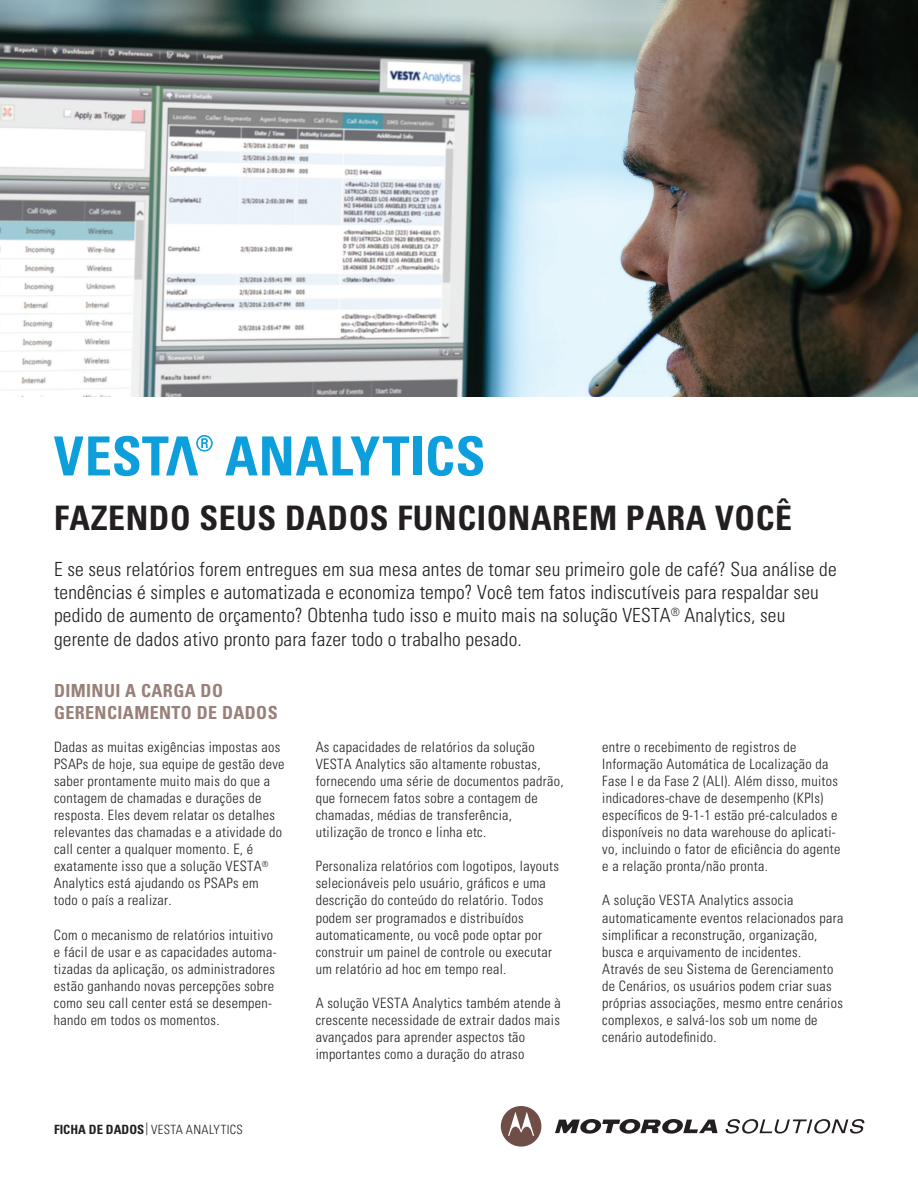
<style>
.page{position:relative;width:918px;height:1188px;background:#fff}
.page>*{position:absolute;margin:0;border:0;box-sizing:border-box;transform-origin:0 0}
.t1{font:700 condensed 54px "Univers";letter-spacing:.01em;color:#0c9fdc}
.t2{font:700 condensed 33.75px "Univers";letter-spacing:.02em;color:#231f20}
.t3{font:300 condensed 21.6px "Univers LT Std";color:#0c9fdc}
.t4{font:300 condensed 19.5px/23.4px "Univers LT Std";letter-spacing:.01em;color:#231f20}
.t5{font:700 condensed 18px/21.6px "Univers";letter-spacing:.025em;color:#998079}
.t6{font:300 condensed 14.25px/17.1px "Univers LT Std";letter-spacing:.02em;color:#231f20}
.t7{font:300 condensed 12.75px "Univers LT Std";letter-spacing:.03em;color:#231f20}
.s1{font-family:"Univers";font-weight:700}
</style>
<div class="page">
<svg style="left:555px;top:1119px;width:163px;height:15px"></svg>
<svg style="left:501px;top:1106px;width:40px;height:41px"></svg>
<svg style="left:726px;top:1119px;width:138px;height:15px"></svg>
<svg style="left:54px;top:435px;width:159px;height:41px"></svg>
<img style="left:0;top:0;width:918px;height:397px">
<h3 class="t3" style="left:196px;top:431px;width:19px">®</h3>
<h1 class="t1" style="left:225px;top:423px;width:262px">ANALYTICS</h1>
<h2 class="t2" style="left:54px;top:497px;width:740px">FAZENDO SEUS DADOS FUNCIONAREM PARA VOCÊ</h2>
<p class="t4" style="left:54px;top:557px;width:784px">E se seus relatórios forem entregues em sua mesa antes de tomar seu primeiro gole de café? Sua análise de tendências é simples e automatizada e economiza tempo? Você tem fatos indiscutíveis para respaldar seu pedido de aumento de orçamento? Obtenha tudo isso e muito mais na solução VESTA<sup>®</sup> Analytics, seu gerente de dados ativo pronto para fazer todo o trabalho pesado.</p>
<p class="t5" style="left:54px;top:680px;width:225px">DIMINUI A CARGA DO<br>GERENCIAMENTO DE DADOS</p>
<p class="t6" style="left:54px;top:738px;width:232px">Dadas as muitas exigências impostas aos PSAPs de hoje, sua equipe de gestão deve saber prontamente muito mais do que a contagem de chamadas e durações de resposta. Eles devem relatar os detalhes relevantes das chamadas e a atividade do call center a qualquer momento. E, é exatamente isso que a solução VESTA<sup>® </sup>Analytics está ajudando os PSAPs em todo o país a realizar.</p>
<p class="t6" style="left:54px;top:926px;width:224px">Com o mecanismo de relatórios intuitivo e fácil de usar e as capacidades automa&shy;tizadas da aplicação, os administradores estão ganhando novas percepções sobre como seu call center está se desempen&shy;hando em todos os momentos.</p>
<p class="t7" style="left:54px;top:1122px;width:190px"><span class="s1">FICHA DE DADOS</span> | VESTA ANALYTICS</p>
<p class="t6" style="left:316px;top:738px;width:249px">As capacidades de relatórios da solução VESTA Analytics são altamente robustas, fornecendo uma série de documentos padrão, que fornecem fatos sobre a contagem de chamadas, médias de transferência, utilização de tronco e linha etc.</p>
<p class="t6" style="left:316px;top:858px;width:245px">Personaliza relatórios com logotipos, layouts selecionáveis pelo usuário, gráficos e uma descrição do conteúdo do relatório. Todos podem ser programados e distribuídos automaticamente, ou você pode optar por construir um painel de controle ou executar um relatório ad hoc em tempo real.</p>
<p class="t6" style="left:316px;top:995px;width:247px">A solução VESTA Analytics também atende à crescente necessidade de extrair dados mais avançados para aprender aspectos tão importantes como a duração do atraso</p>
<p class="t6" style="left:602px;top:738px;width:240px">entre o recebimento de registros de Informação Automática de Localização da Fase I e da Fase 2 (ALI). Além disso, muitos indicadores-chave de desempenho (KPIs) específicos de 9-1-1 estão pré-calculados e disponíveis no data warehouse do aplicati&shy;vo, incluindo o fator de eficiência do agente e a relação pronta/não pronta.</p>
<p class="t6" style="left:602px;top:892px;width:243px">A solução VESTA Analytics associa automaticamente eventos relacionados para simplificar a reconstrução, organização, busca e arquivamento de incidentes.<br>Através de seu Sistema de Gerenciamento de Cenários, os usuários podem criar suas próprias associações, mesmo entre cenários complexos, e salvá-los sob um nome de cenário autodefinido.</p>
</div>
